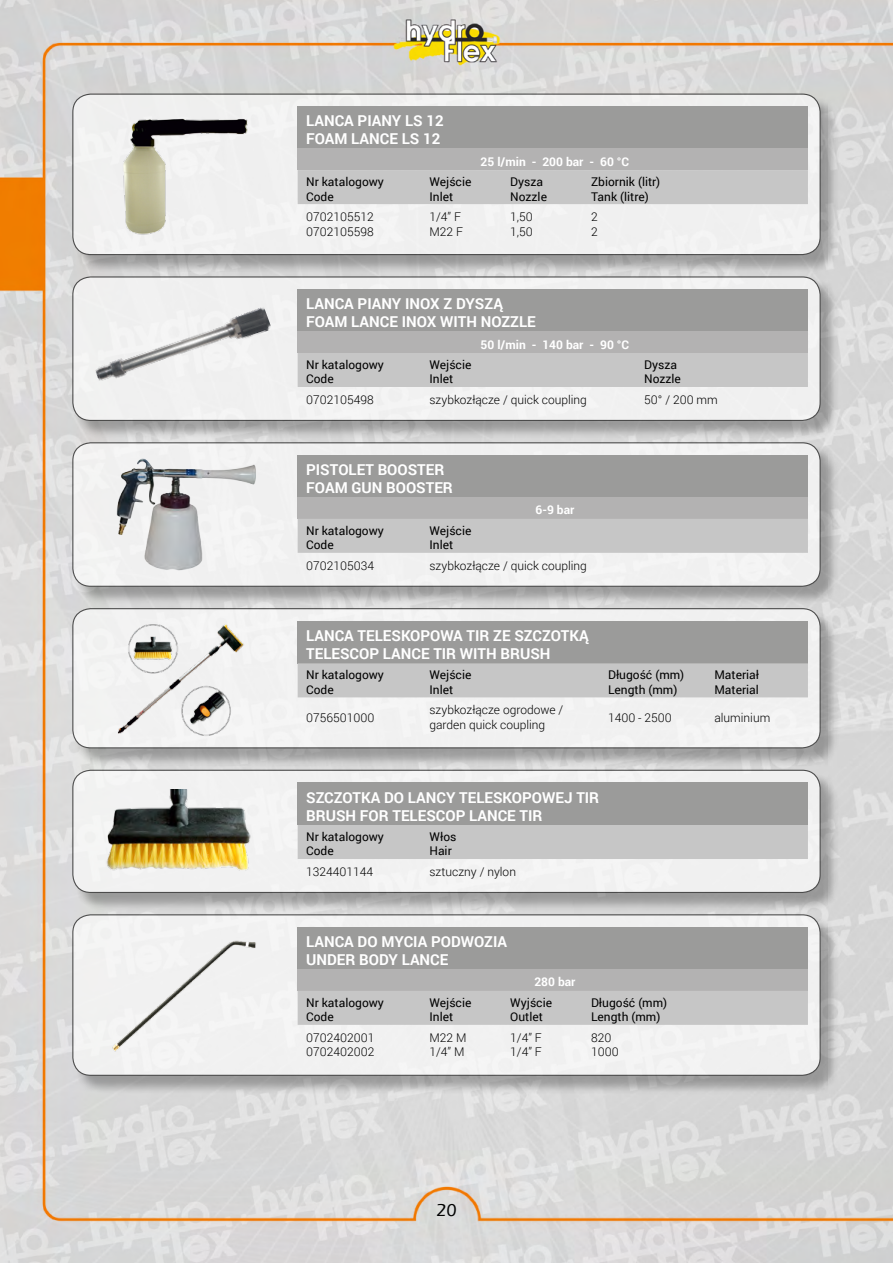
<style>
.page{position:relative;width:893px;height:1263px;background:#fff}
.page>*{position:absolute;margin:0;border:0;box-sizing:border-box;transform-origin:0 0}
.t1{font:500 18px "Eras ITC";color:#000}
.t2{font:700 15px/18px "Roboto";color:#fff}
.t3{font:12px/14.4px "Roboto";color:#000}
.t4{font:300 12px/15px "Roboto";color:#000}
.t5{font:700 12px "Roboto";color:#fff}
</style>
<div class="page">
<img style="left:0;top:0;width:893px;height:1263px">
<div style="left:74px;top:444px;width:766px;height:161px;background:#000;opacity:.45"></div>
<div style="left:73px;top:443px;width:747px;height:143px;background:#f1f1f1;border-radius:18px"></div>
<div style="left:72px;top:442px;width:749px;height:145px;border:1px solid #000;border-radius:18px"></div>
<div style="left:298px;top:455px;width:510px;height:42px;background:#9b9b9a"></div>
<div style="left:298px;top:497px;width:510px;height:22px;background:#b3b2b2"></div>
<div style="left:298px;top:519px;width:510px;height:34px;background:#c6c6c6"></div>
<img style="left:116px;top:458px;width:140px;height:113px">
<div style="left:74px;top:278px;width:766px;height:161px;background:#000;opacity:.45"></div>
<div style="left:73px;top:277px;width:747px;height:143px;background:#f0f0f0;border-radius:18px"></div>
<div style="left:72px;top:276px;width:749px;height:145px;border:1px solid #000;border-radius:18px"></div>
<div style="left:298px;top:289px;width:510px;height:43px;background:#9b9b9a"></div>
<div style="left:298px;top:332px;width:510px;height:21px;background:#b3b2b2"></div>
<div style="left:298px;top:353px;width:510px;height:34px;background:#c6c6c6"></div>
<img style="left:95px;top:307px;width:176px;height:74px">
<div style="left:74px;top:610px;width:766px;height:157px;background:#000;opacity:.45"></div>
<div style="left:73px;top:609px;width:747px;height:139px;background:#f1f2f1;border-radius:18px"></div>
<div style="left:72px;top:608px;width:749px;height:140px;border:1px solid #000;border-radius:18px"></div>
<div style="left:298px;top:621px;width:510px;height:42px;background:#9b9b9a"></div>
<div style="left:298px;top:663px;width:510px;height:34px;background:#c6c6c6"></div>
<img style="left:118px;top:624px;width:126px;height:112px">
<div style="left:74px;top:771px;width:766px;height:141px;background:#000;opacity:.45"></div>
<div style="left:73px;top:770px;width:747px;height:122px;background:#f1f1f1;border-radius:18px"></div>
<div style="left:72px;top:770px;width:749px;height:123px;border:1px solid #000;border-radius:18px"></div>
<div style="left:298px;top:782px;width:510px;height:43px;background:#9b9b9a"></div>
<div style="left:298px;top:825px;width:510px;height:34px;background:#c6c6c6"></div>
<img style="left:106px;top:789px;width:145px;height:82px">
<div style="left:74px;top:95px;width:766px;height:179px;background:#000;opacity:.45"></div>
<div style="left:73px;top:94px;width:747px;height:161px;background:#f0f0f0;border-radius:18px"></div>
<div style="left:72px;top:94px;width:749px;height:161px;border:1px solid #000;border-radius:18px"></div>
<div style="left:298px;top:106px;width:510px;height:43px;background:#9b9b9a"></div>
<div style="left:298px;top:149px;width:510px;height:21px;background:#b3b2b2"></div>
<div style="left:298px;top:170px;width:510px;height:34px;background:#c6c6c6"></div>
<img style="left:123px;top:119px;width:125px;height:116px">
<div style="left:74px;top:916px;width:766px;height:178px;background:#000;opacity:.45"></div>
<div style="left:73px;top:915px;width:747px;height:160px;background:#f1f1f1;border-radius:18px"></div>
<div style="left:72px;top:914px;width:749px;height:162px;border:1px solid #000;border-radius:18px"></div>
<div style="left:298px;top:927px;width:510px;height:42px;background:#9b9b9a"></div>
<div style="left:298px;top:969px;width:510px;height:22px;background:#b3b2b2"></div>
<div style="left:298px;top:991px;width:510px;height:34px;background:#c6c6c6"></div>
<img style="left:112px;top:940px;width:144px;height:112px">
<p class="t2" style="left:306px;top:111px;width:139px">LANCA PIANY LS 12<br>FOAM LANCE LS 12</p>
<p class="t5" style="left:481px;top:153px;width:150px">25 l/min - 200 bar - 60 °C</p>
<p class="t3" style="left:306px;top:174px;width:79px">Nr katalogowy<br>Code</p>
<p class="t3" style="left:429px;top:174px;width:43px">Wejście<br>Inlet</p>
<p class="t3" style="left:510px;top:174px;width:38px">Dysza<br>Nozzle</p>
<p class="t3" style="left:591px;top:174px;width:71px">Zbiornik (litr)<br>Tank (litre)</p>
<p class="t4" style="left:306px;top:209px;width:69px">0702105512<br>0702105598</p>
<p class="t4" style="left:429px;top:209px;width:35px">1/4” F<br>M22 F</p>
<p class="t4" style="left:510px;top:209px;width:24px">1,50<br>1,50</p>
<p class="t4" style="left:591px;top:209px;width:8px">2<br>2</p>
<p class="t2" style="left:306px;top:294px;width:231px">LANCA PIANY INOX Z DYSZĄ<br>FOAM LANCE INOX WITH NOZZLE</p>
<p class="t5" style="left:481px;top:336px;width:150px">50 l/min - 140 bar - 90 °C</p>
<p class="t3" style="left:306px;top:357px;width:79px">Nr katalogowy<br>Code</p>
<p class="t3" style="left:429px;top:357px;width:43px">Wejście<br>Inlet</p>
<p class="t3" style="left:644px;top:357px;width:38px">Dysza<br>Nozzle</p>
<p class="t4" style="left:306px;top:392px;width:69px">0702105498</p>
<p class="t4" style="left:429px;top:392px;width:159px">szybkozłącze / quick coupling</p>
<p class="t4" style="left:644px;top:392px;width:75px">50° / 200 mm</p>
<p class="t2" style="left:306px;top:460px;width:148px">PISTOLET BOOSTER<br>FOAM GUN BOOSTER</p>
<p class="t5" style="left:535px;top:502px;width:40px">6-9 bar</p>
<p class="t3" style="left:306px;top:523px;width:79px">Nr katalogowy<br>Code</p>
<p class="t3" style="left:429px;top:523px;width:43px">Wejście<br>Inlet</p>
<p class="t4" style="left:306px;top:557px;width:69px">0702105034</p>
<p class="t4" style="left:429px;top:557px;width:159px">szybkozłącze / quick coupling</p>
<p class="t2" style="left:306px;top:626px;width:284px">LANCA TELESKOPOWA TIR ZE SZCZOTKĄ<br>TELESCOP LANCE TIR WITH BRUSH</p>
<p class="t3" style="left:306px;top:667px;width:79px">Nr katalogowy<br>Code</p>
<p class="t3" style="left:429px;top:667px;width:43px">Wejście<br>Inlet</p>
<p class="t3" style="left:608px;top:667px;width:78px">Długość (mm)<br>Length (mm)</p>
<p class="t3" style="left:714px;top:667px;width:46px">Materiał<br>Material</p>
<p class="t4" style="left:306px;top:709px;width:70px">0756501000</p>
<p class="t4" style="left:429px;top:702px;width:135px">szybkozłącze ogrodowe / garden quick coupling</p>
<p class="t4" style="left:608px;top:709px;width:65px">1400 - 2500</p>
<p class="t4" style="left:714px;top:709px;width:57px">aluminium</p>
<p class="t2" style="left:306px;top:788px;width:295px">SZCZOTKA DO LANCY TELESKOPOWEJ TIR<br>BRUSH FOR TELESCOP LANCE TIR</p>
<p class="t3" style="left:306px;top:829px;width:79px">Nr katalogowy<br>Code</p>
<p class="t3" style="left:429px;top:829px;width:28px">Włos<br>Hair</p>
<p class="t4" style="left:306px;top:864px;width:68px">1324401144</p>
<p class="t4" style="left:429px;top:864px;width:88px">sztuczny / nylon</p>
<p class="t2" style="left:306px;top:932px;width:202px">LANCA DO MYCIA PODWOZIA<br>UNDER BODY LANCE</p>
<p class="t5" style="left:534px;top:974px;width:43px">280 bar</p>
<p class="t3" style="left:306px;top:995px;width:79px">Nr katalogowy<br>Code</p>
<p class="t3" style="left:429px;top:995px;width:43px">Wejście<br>Inlet</p>
<p class="t3" style="left:510px;top:995px;width:43px">Wyjście<br>Outlet</p>
<p class="t3" style="left:591px;top:995px;width:78px">Długość (mm)<br>Length (mm)</p>
<p class="t4" style="left:306px;top:1030px;width:70px;line-height:14.4px">0702402001<br>0702402002</p>
<p class="t4" style="left:429px;top:1030px;width:39px;line-height:14.4px">M22 M<br>1/4” M</p>
<p class="t4" style="left:510px;top:1030px;width:33px;line-height:14.4px">1/4” F<br>1/4” F</p>
<p class="t4" style="left:591px;top:1030px;width:29px;line-height:14.4px">820<br>1000</p>
<h1 class="t1" style="left:436px;top:1200px;width:22px">20</h1>
</div>
